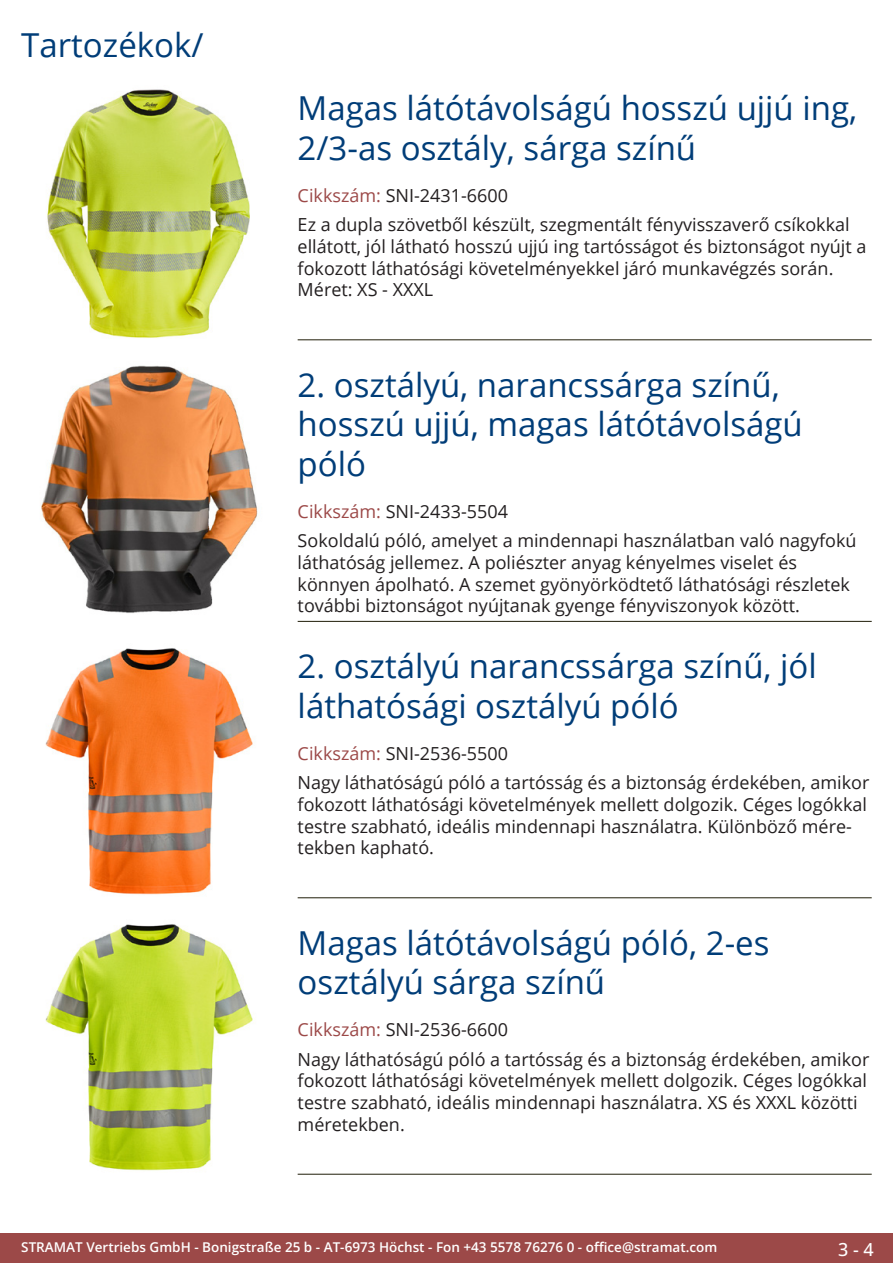
<style>
.page{position:relative;width:893px;height:1263px;background:#fff}
.page>*{position:absolute;margin:0;border:0;box-sizing:border-box;transform-origin:0 0}
.Produkttitel{font:33px/39.6px "Open Sans";color:#003d78}
.RastTitel{font:33px "Open Sans";color:#003d78}
.Beschreibung_Text{font:18px/21.6px "Open Sans";color:#231f20}
.TechDaten_Überschrif{font:18px "Open Sans";color:#231f20}
.t1{font:500 18px "Open Sans";color:#fff}
.t2{font:600 13.5px "Open Sans";color:#fff}
.s1{color:#9c4948}
</style>
<div class="page">
<div style="left:0;top:1233px;width:893px;height:30px;background:#9c4948"></div>
<hr style="left:298px;top:340px;width:574px;height:1px;background:#201d08">
<hr style="left:298px;top:621px;width:574px;height:1px;background:#201d08">
<hr style="left:298px;top:897px;width:574px;height:1px;background:#201d08">
<hr style="left:298px;top:1174px;width:574px;height:1px;background:#201d08">
<img style="left:47px;top:89px;width:203px;height:249px">
<img style="left:41px;top:365px;width:217px;height:248px">
<img style="left:45px;top:648px;width:208px;height:247px">
<img style="left:45px;top:924px;width:208px;height:247px">
<p class="RastTitel" style="left:21px;top:22px;width:184px">Tartozékok/</p>
<p class="Produkttitel" style="left:298px;top:88px;width:561px">Magas látótávolságú hosszú ujjú ing,<br>2/3-as osztály, sárga színű</p>
<p class="TechDaten_Überschrif" style="left:298px;top:183px;width:212px"><span class="s1">Cikkszám:</span> SNI-2431-6600</p>
<p class="Beschreibung_Text" style="left:298px;top:214px;width:570px">Ez a dupla szövetből készült, szegmentált fényvisszaverő csíkokkal ellátott, jól látható hosszú ujjú ing tartósságot és biztonságot nyújt a fokozott láthatósági követelményekkel járó munkavégzés során.<br>Méret: XS - XXXL</p>
<p class="Produkttitel" style="left:298px;top:364px;width:507px">2. osztályú, narancssárga színű, hosszú ujjú, magas látótávolságú póló</p>
<p class="TechDaten_Überschrif" style="left:298px;top:499px;width:212px"><span class="s1">Cikkszám:</span> SNI-2433-5504</p>
<p class="Beschreibung_Text" style="left:298px;top:530px;width:560px">Sokoldalú póló, amelyet a mindennapi használatban való nagyfokú láthatóság jellemez. A poliészter anyag kényelmes viselet és könnyen ápolható. A szemet gyönyörködtető láthatósági részletek további biztonságot nyújtanak gyenge fényviszonyok között.</p>
<p class="Produkttitel" style="left:298px;top:646px;width:521px">2. osztályú narancssárga színű, jól láthatósági osztályú póló</p>
<p class="TechDaten_Überschrif" style="left:298px;top:741px;width:212px"><span class="s1">Cikkszám:</span> SNI-2536-5500</p>
<p class="Beschreibung_Text" style="left:298px;top:771px;width:573px">Nagy láthatóságú póló a tartósság és a biztonság érdekében, amikor fokozott láthatósági követelmények mellett dolgozik. Céges logókkal testre szabható, ideális mindennapi használatra. Különböző mére&shy;tekben kapható.</p>
<p class="Produkttitel" style="left:298px;top:922px;width:473px">Magas látótávolságú póló, 2-es osztályú sárga színű</p>
<p class="TechDaten_Überschrif" style="left:298px;top:1017px;width:212px"><span class="s1">Cikkszám:</span> SNI-2536-6600</p>
<p class="Beschreibung_Text" style="left:298px;top:1048px;width:573px">Nagy láthatóságú póló a tartósság és a biztonság érdekében, amikor fokozott láthatósági követelmények mellett dolgozik. Céges logókkal testre szabható, ideális mindennapi használatra. XS és XXXL közötti méretekben.</p>
<p class="t2" style="left:21px;top:1238px;width:698px">STRAMAT Vertriebs GmbH - Bonigstraße 25 b - AT-6973 Höchst - Fon +43 5578 76276 0 - office@stramat.com</p>
<p class="t1" style="left:838px;top:1237px;width:37px">3 - 4</p>
</div>
